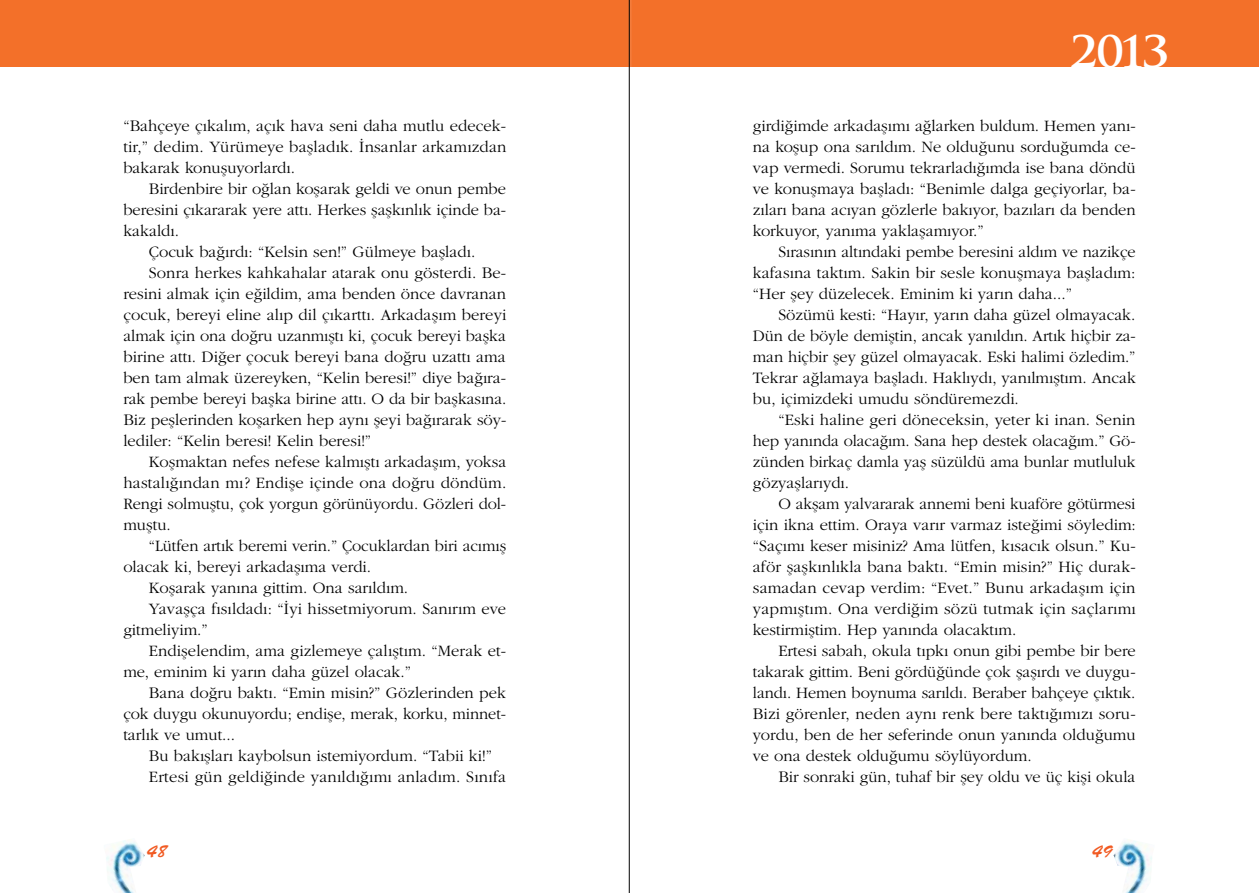
<style>
.page{position:relative;width:1259px;height:893px;background:#fff}
.page>*{position:absolute;margin:0;border:0;box-sizing:border-box;transform-origin:0 0}
.t1{font:700 49.2px "Trajan Pro";color:#fff}
.t2{font:18px "Brush Script Std";color:#f15a22}
.t3{font:16.5px/21px "Garamond Light GK";color:#000;text-align:justify}
</style>
<div class="page">
<div style="left:0;top:0;width:629px;height:67px;background:#f37029"></div>
<div style="left:629px;top:0;width:630px;height:67px;background:#f37029"></div>
<img style="left:1113px;top:840px;width:39px;height:53px">
<img style="left:106px;top:839px;width:39px;height:54px">
<div style="left:627px;top:0;width:5px;height:893px;background:#fff;opacity:.75"></div>
<hr style="left:629px;top:0;width:1px;height:893px;background:#000">
<p class="t3" style="left:123px;top:115px;width:384px">“Bahçeye çıkalım, açık hava seni daha mutlu edecek&shy;tir,” dedim. Yürümeye başladık. İnsanlar arkamızdan bakarak konuşuyorlardı.</p>
<p class="t3" style="left:149px;top:178px;width:359px">Birdenbire bir oğlan koşarak geldi ve onun pembe</p>
<p class="t3" style="left:123px;top:199px;width:384px">beresini çıkararak yere attı. Herkes şaşkınlık içinde ba-</p>
<p class="t3" style="left:123px;top:220px;width:57px">kakaldı.</p>
<p class="t3" style="left:149px;top:241px;width:328px">Çocuk bağırdı: “Kelsin sen!” Gülmeye başladı.</p>
<p class="t3" style="left:149px;top:262px;width:359px">Sonra herkes kahkahalar atarak onu gösterdi. Be-</p>
<p class="t3" style="left:123px;top:283px;width:384px">resini almak için eğildim, ama benden önce davranan</p>
<p class="t3" style="left:123px;top:304px;width:384px">çocuk, bereyi eline alıp dil çıkarttı. Arkadaşım bereyi</p>
<p class="t3" style="left:123px;top:325px;width:384px">almak için ona doğru uzanmıştı ki, çocuk bereyi başka</p>
<p class="t3" style="left:123px;top:346px;width:384px">birine attı. Diğer çocuk bereyi bana doğru uzattı ama</p>
<p class="t3" style="left:123px;top:367px;width:384px">ben tam almak üzereyken, “Kelin beresi!” diye bağıra-</p>
<p class="t3" style="left:123px;top:388px;width:384px">rak pembe bereyi başka birine attı. O da bir başkasına.</p>
<p class="t3" style="left:123px;top:409px;width:384px">Biz peşlerinden koşarken hep aynı şeyi bağırarak söy-</p>
<p class="t3" style="left:123px;top:430px;width:249px">lediler: “Kelin beresi! Kelin beresi!”</p>
<p class="t3" style="left:149px;top:451px;width:359px">Koşmaktan nefes nefese kalmıştı arkadaşım, yoksa</p>
<p class="t3" style="left:123px;top:472px;width:384px">hastalığından mı? Endişe içinde ona doğru döndüm.</p>
<p class="t3" style="left:123px;top:493px;width:384px">Rengi solmuştu, çok yorgun görünüyordu. Gözleri dol-</p>
<p class="t3" style="left:123px;top:514px;width:49px">muştu.</p>
<p class="t3" style="left:149px;top:535px;width:359px">“Lütfen artık beremi verin.” Çocuklardan biri acımış</p>
<p class="t3" style="left:123px;top:556px;width:249px">olacak ki, bereyi arkadaşıma verdi.</p>
<p class="t3" style="left:149px;top:577px;width:261px">Koşarak yanına gittim. Ona sarıldım.</p>
<p class="t3" style="left:149px;top:598px;width:359px">Yavaşça fısıldadı: “İyi hissetmiyorum. Sanırım eve</p>
<p class="t3" style="left:123px;top:619px;width:86px">gitmeliyim.”</p>
<p class="t3" style="left:149px;top:640px;width:359px">Endişelendim, ama gizlemeye çalıştım. “Merak et-</p>
<p class="t3" style="left:123px;top:661px;width:289px">me, eminim ki yarın daha güzel olacak.”</p>
<p class="t3" style="left:149px;top:682px;width:359px">Bana doğru baktı. “Emin misin?” Gözlerinden pek</p>
<p class="t3" style="left:123px;top:703px;width:384px">çok duygu okunuyordu; endişe, merak, korku, minnet-</p>
<p class="t3" style="left:123px;top:724px;width:113px">tarlık ve umut...</p>
<p class="t3" style="left:149px;top:745px;width:345px">Bu bakışları kaybolsun istemiyordum. “Tabii ki!”</p>
<p class="t3" style="left:149px;top:766px;width:359px">Ertesi gün geldiğinde yanıldığımı anladım. Sınıfa</p>
<h1 class="t1" style="left:1070px;top:18px;width:101px">2013</h1>
<p class="t3" style="left:753px;top:115px;width:384px">girdiğimde arkadaşımı ağlarken buldum. Hemen yanı&shy;na koşup ona sarıldım. Ne olduğunu sorduğumda ce&shy;vap vermedi. Sorumu tekrarladığımda ise bana döndü ve konuşmaya başladı: “Benimle dalga geçiyorlar, ba&shy;zıları bana acıyan gözlerle bakıyor, bazıları da benden korkuyor, yanıma yaklaşamıyor.”</p>
<p class="t3" style="left:753px;top:241px;width:384px;text-indent:26px">Sırasının altındaki pembe beresini aldım ve nazikçe kafasına taktım. Sakin bir sesle konuşmaya başladım: “Her şey düzelecek. Eminim ki yarın daha...”</p>
<p class="t3" style="left:753px;top:304px;width:384px;text-indent:26px">Sözümü kesti: “Hayır, yarın daha güzel olmayacak.<br>Dün de böyle demiştin, ancak yanıldın. Artık hiçbir za&shy;man hiçbir şey güzel olmayacak. Eski halimi özledim.” Tekrar ağlamaya başladı. Haklıydı, yanılmıştım. Ancak bu, içimizdeki umudu söndüremezdi.</p>
<p class="t3" style="left:753px;top:409px;width:384px;text-indent:26px">“Eski haline geri döneceksin, yeter ki inan. Senin hep yanında olacağım. Sana hep destek olacağım.” Gö&shy;zünden birkaç damla yaş süzüldü ama bunlar mutluluk gözyaşlarıydı.</p>
<p class="t3" style="left:753px;top:493px;width:384px;text-indent:26px">O akşam yalvararak annemi beni kuaföre götürmesi için ikna ettim. Oraya varır varmaz isteğimi söyledim: “Saçımı keser misiniz? Ama lütfen, kısacık olsun.” Ku&shy;aför şaşkınlıkla bana baktı. “Emin misin?” Hiç durak&shy;samadan cevap verdim: “Evet.” Bunu arkadaşım için yapmıştım. Ona verdiğim sözü tutmak için saçlarımı kestirmiştim. Hep yanında olacaktım.</p>
<p class="t3" style="left:753px;top:640px;width:384px;text-indent:26px">Ertesi sabah, okula tıpkı onun gibi pembe bir bere takarak gittim. Beni gördüğünde çok şaşırdı ve duygu&shy;landı. Hemen boynuma sarıldı. Beraber bahçeye çıktık.<br>Bizi görenler, neden aynı renk bere taktığımızı soru&shy;yordu, ben de her seferinde onun yanında olduğumu ve ona destek olduğumu söylüyordum.</p>
<p class="t3" style="left:778px;top:766px;width:358px">Bir sonraki gün, tuhaf bir şey oldu ve üç kişi okula</p>
<p class="t2" style="left:146px;top:841px;width:22px">48</p>
<p class="t2" style="left:1092px;top:841px;width:22px">49</p>
</div>
